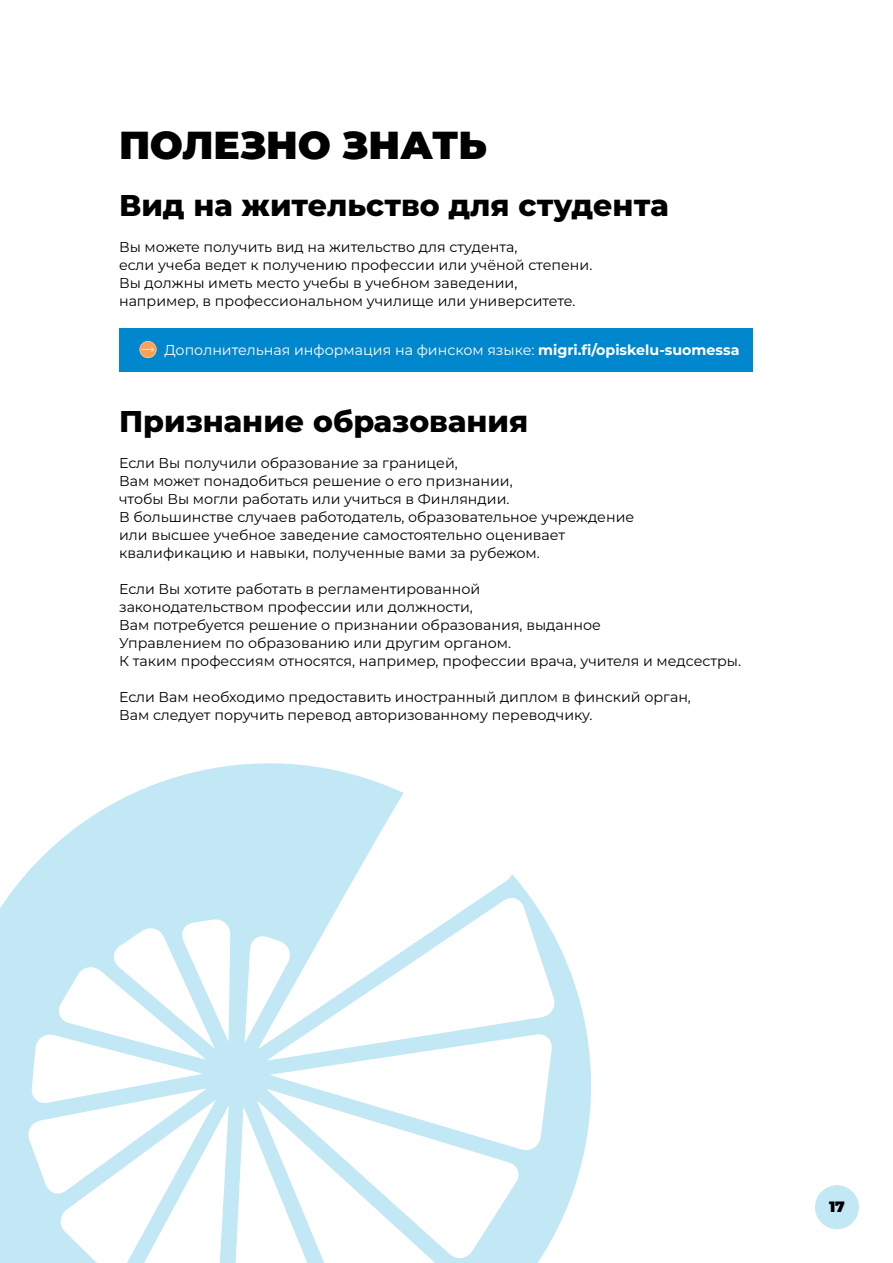
<style>
.page{position:relative;width:893px;height:1263px;background:#fff}
.page>*{position:absolute;margin:0;border:0;box-sizing:border-box;transform-origin:0 0}
.t1{font:900 39px "Montserrat";color:#000}
.t2{font:800 30px "Montserrat";color:#000}
.t3{font:900 15px "Montserrat";color:#000}
.t4{font:14.25px/18px "Montserrat";color:#000}
.t5{font:14.25px "Montserrat";color:#fff}
.s1{font-weight:700}
</style>
<div class="page">
<div style="left:815px;top:1185px;width:44px;height:44px;background:#c2e7f5;border-radius:50%"></div>
<div style="left:119px;top:328px;width:634px;height:44px;background:#0087cd"></div>
<svg style="left:139px;top:341px;width:18px;height:17px"></svg>
<svg style="left:0;top:763px;width:591px;height:500px"></svg>
<h1 class="t1" style="left:119px;top:119px;width:369px">ПОЛЕЗНО ЗНАТЬ</h1>
<h2 class="t2" style="left:119px;top:185px;width:551px">Вид на жительство для студента</h2>
<p class="t4" style="left:119px;top:238px;width:475px">Вы можете получить вид на жительство для студента,<br>если учеба ведет к получению профессии или учёной степени.<br>Вы должны иметь место учебы в учебном заведении, например, в профессиональном училище или университете.</p>
<p class="t5" style="left:165px;top:340px;width:576px">Дополнительная информация на финском языке: <span class="s1">migri.fi/opiskelu-suomessa</span></p>
<h2 class="t2" style="left:119px;top:401px;width:411px">Признание образования</h2>
<p class="t4" style="left:119px;top:454px;width:517px">Если Вы получили образование за границей,<br>Вам может понадобиться решение о его признании,<br>чтобы Вы могли работать или учиться в Финляндии.<br>В большинстве случаев работодатель, образовательное учреждение или высшее учебное заведение самостоятельно оценивает квалификацию и навыки, полученные вами за рубежом.</p>
<p class="t4" style="left:119px;top:580px;width:624px">Если Вы хотите работать в регламентированной<br>законодательством профессии или должности,<br>Вам потребуется решение о признании образования, выданное<br>Управлением по образованию или другим органом.<br>К таким профессиям относятся, например, профессии врача, учителя и медсестры.</p>
<p class="t4" style="left:119px;top:688px;width:573px">Если Вам необходимо предоставить иностранный диплом в финский орган,<br>Вам следует поручить перевод авторизованному переводчику.</p>
<p class="t3" style="left:829px;top:1197px;width:17px">17</p>
</div>
